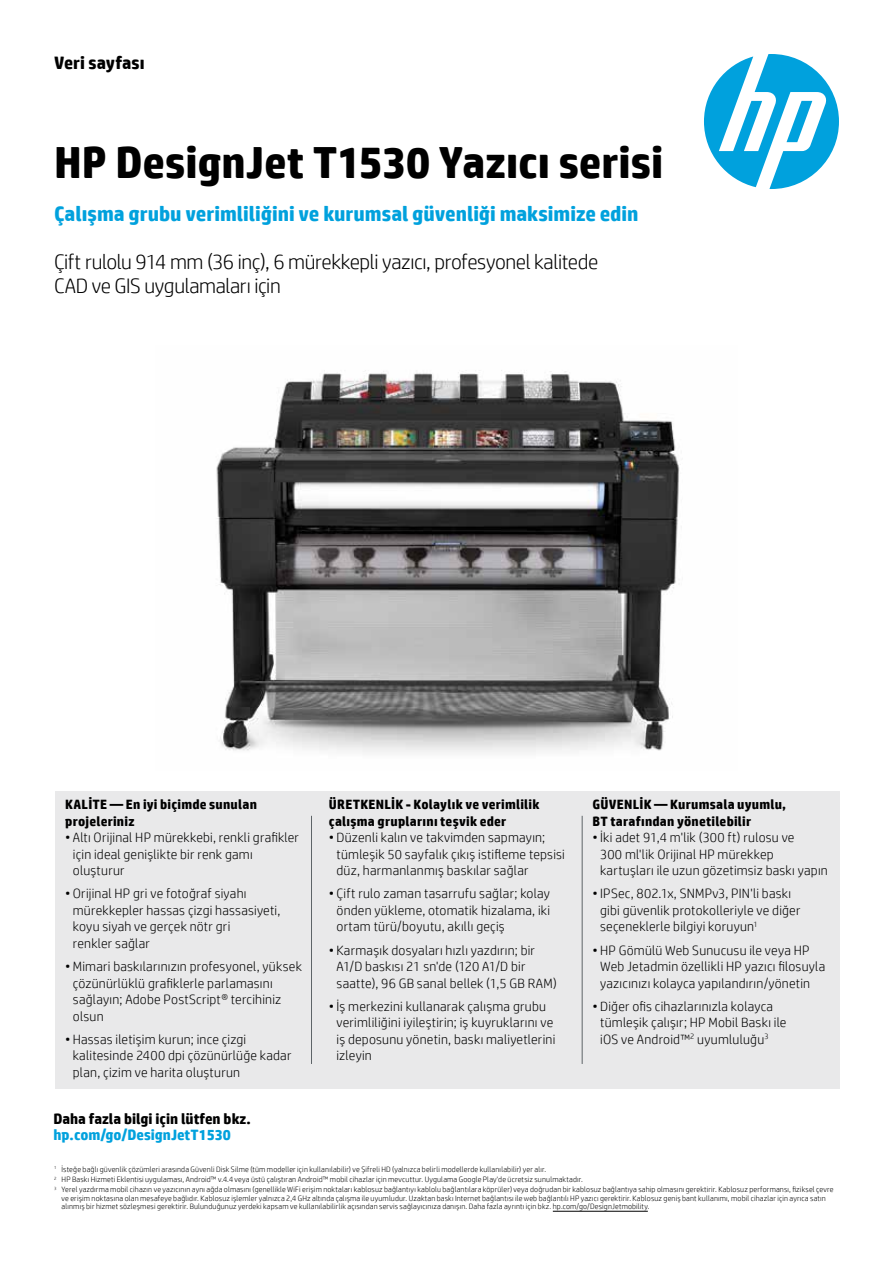
<style>
.page{position:relative;width:893px;height:1263px;background:#fff}
.page>*{position:absolute;margin:0;border:0;box-sizing:border-box;transform-origin:0 0}
.t1{font:700 45px "HP Simplified";color:#000}
.t2{font:300 21px/24px "HP Simplified";letter-spacing:-.02em;color:#000}
.t3{font:700 21px "HP Simplified";color:#00a1dd}
.t4{font:700 18px "HP Simplified";letter-spacing:.005em;color:#000}
.t5{font:700 15px "HP Simplified";color:#000}
.t6{font:700 15px "HP Simplified";color:#00a1dd}
.t7{font:300 13.5px/16.5px "HP Simplified";letter-spacing:.015em;color:#000}
.t8{font:700 13.5px/16.5px "HP Simplified";letter-spacing:.015em;color:#000}
.t9{font:300 7.8px/10.2px "HP Simplified";letter-spacing:.02em;color:#000}
</style>
<div class="page">
<svg style="left:704px;top:54px;width:135px;height:135px"></svg>
<img style="left:216px;top:370px;width:464px;height:383px">
<hr style="left:553px;top:1211px;width:95px;height:1px;background:#000">
<div style="left:55px;top:791px;width:784px;height:297px;background:#e6e7e8"></div>
<hr style="left:311px;top:816px;width:1px;height:248px;background:#5e6468">
<hr style="left:582px;top:816px;width:1px;height:248px;background:#5e6468">
<h3 class="t4" style="left:54px;top:51px;width:92px">Veri sayfası</h3>
<h1 class="t1" style="left:54px;top:133px;width:611px">HP DesignJet T1530 Yazıcı serisi</h1>
<h2 class="t3" style="left:54px;top:200px;width:586px">Çalışma grubu verimliliğini ve kurumsal güvenliği maksimize edin</h2>
<h2 class="t2" style="left:54px;top:249px;width:546px">Çift rulolu 914 mm (36 inç), 6 mürekkepli yazıcı, profesyonel kalitede<br>CAD ve GIS uygulamaları için</h2>
<p class="t8" style="left:65px;top:796px;width:193px">KALİTE — En iyi biçimde sunulan projeleriniz</p>
<p class="t7" style="left:73px;top:829px;width:228px;text-indent:-8px">• Altı Orijinal HP mürekkebi, renkli grafikler için ideal genişlikte bir renk gamı oluşturur</p>
<p class="t7" style="left:73px;top:885px;width:209px;text-indent:-8px">• Orijinal HP gri ve fotoğraf siyahı mürekkepler hassas çizgi hassasiyeti, koyu siyah ve gerçek nötr gri<br>renkler sağlar</p>
<p class="t7" style="left:73px;top:958px;width:231px;text-indent:-8px">•Mimari baskılarınızın profesyonel, yüksek çözünürlüklü grafiklerle parlamasını sağlayın; Adobe PostScript® tercihiniz olsun</p>
<p class="t7" style="left:73px;top:1030px;width:220px;text-indent:-8px">• Hassas iletişim kurun; ince çizgi kalitesinde 2400 dpi çözünürlüğe kadar plan, çizim ve harita oluşturun</p>
<p class="t5" style="left:53px;top:1109px;width:199px">Daha fazla bilgi için lütfen bkz.</p>
<p class="t6" style="left:53px;top:1125px;width:179px">hp.com/go/DesignJetT1530</p>
<p class="t8" style="left:329px;top:796px;width:212px">ÜRETKENLİK - Kolaylık ve verimlilik çalışma gruplarını teşvik eder</p>
<p class="t7" style="left:336px;top:829px;width:230px;text-indent:-8px">• Düzenli kalın ve takvimden sapmayın; tümleşik 50 sayfalık çıkış istifleme tepsisi düz, harmanlanmış baskılar sağlar</p>
<p class="t7" style="left:336px;top:885px;width:215px;text-align:justify;text-indent:-8px">• Çift rulo zaman tasarrufu sağlar; kolay önden yükleme, otomatik hizalama, iki ortam türü/boyutu, akıllı geçiş</p>
<p class="t7" style="left:336px;top:941px;width:222px;text-indent:-8px">• Karmaşık dosyaları hızlı yazdırın; bir<br>A1/D baskısı 21 sn'de (120 A1/D bir saatte), 96 GB sanal bellek (1,5 GB RAM)</p>
<p class="t7" style="left:336px;top:997px;width:220px;text-indent:-8px">•İş merkezini kullanarak çalışma grubu verimliliğini iyileştirin; iş kuyruklarını ve iş deposunu yönetin, baskı maliyetlerini izleyin</p>
<p class="t8" style="left:593px;top:796px;width:195px">GÜVENLİK — Kurumsala uyumlu,<br>BT tarafından yönetilebilir</p>
<p class="t7" style="left:600px;top:829px;width:229px;text-indent:-8px">•İki adet 91,4 m'lik (300 ft) rulosu ve<br>300 ml'lik Orijinal HP mürekkep kartuşları ile uzun gözetimsiz baskı yapın</p>
<p class="t7" style="left:600px;top:885px;width:202px;text-indent:-8px">•IPSec, 802.1x, SNMPv3, PIN'li baskı gibi güvenlik protokolleriyle ve diğer seçeneklerle bilgiyi koruyun<sup>1</sup></p>
<p class="t7" style="left:600px;top:941px;width:227px;text-indent:-8px">• HP Gömülü Web Sunucusu ile veya HP<br>Web Jetadmin özellikli HP yazıcı filosuyla yazıcınızı kolayca yapılandırın/yönetin</p>
<p class="t7" style="left:600px;top:997px;width:188px;text-indent:-8px">• Diğer ofis cihazlarınızla kolayca tümleşik çalışır; HP Mobil Baskı ile iOS ve Android™<sup>2</sup> uyumluluğu<sup>3</sup></p>
<p class="t9" style="left:54px;top:1164px;width:781px"><sup>1</sup> İsteğe bağlı güvenlik çözümleri arasında Güvenli Disk Silme (tüm modeller için kullanılabilir) ve Şifreli HD (yalnızca belirli modellerde kullanılabilir) yer alır.<br><sup>2</sup> HP Baskı Hizmeti Eklentisi uygulaması, Android™ v.4.4 veya üstü çalıştıran Android™ mobil cihazlar için mevcuttur. Uygulama Google Play'de ücretsiz sunulmaktadır.<br><sup>3</sup> Yerel yazdırma mobil cihazın ve yazıcının aynı ağda olmasını (genellikle WiFi erişim noktaları kablosuz bağlantıyı kablolu bağlantılara köprüler) veya doğrudan bir kablosuz bağlantıya sahip olmasını gerektirir. Kablosuz performansı, fiziksel çevre</p>
<p class="t9" style="left:62px;top:1194px;width:766px;line-height:8.2px">ve erişim noktasına olan mesafeye bağlıdır. Kablosuz işlemler yalnızca 2,4 GHz altında çalışma ile uyumludur. Uzaktan baskı Internet bağlantısı ile web bağlantılı HP yazıcı gerektirir. Kablosuz geniş bant kullanımı, mobil cihazlar için ayrıca satın alınmış bir hizmet sözleşmesi gerektirir. Bulunduğunuz yerdeki kapsam ve kullanılabilirlik açısından servis sağlayıcınıza danışın. Daha fazla ayrıntı için bkz. hp.com/go/DesignJetmobility.</p>
</div>
